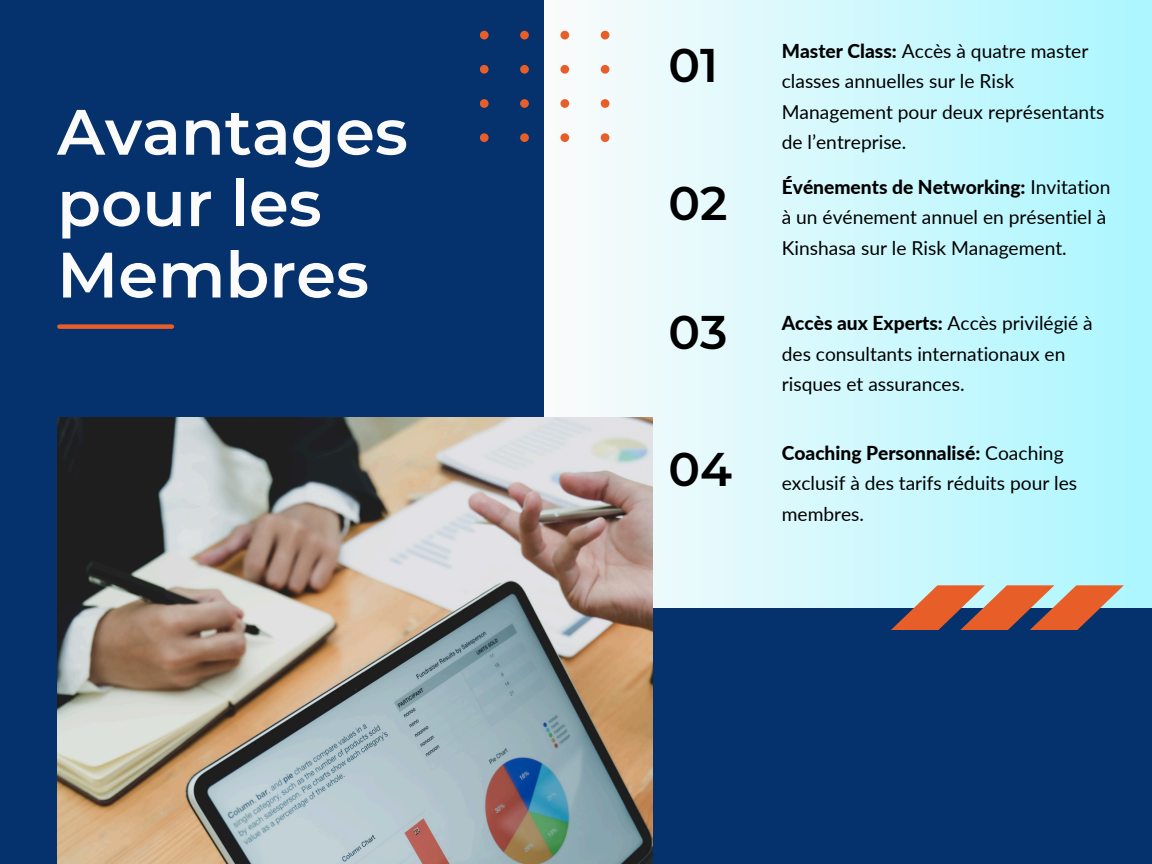
<style>
.page{position:relative;width:1152px;height:864px;background:#05316d}
.page>*{position:absolute;margin:0;border:0;box-sizing:border-box;transform-origin:0 0}
.t1{font:600 64.05px/71.4px "Montserrat";color:#fbfbfb}
.t2{font:600 47.1px "Montserrat";color:#000}
.t3{font:19.2px/30.3px "Lato";color:#000}
.s1{font-weight:800}
</style>
<div class="page">
<div style="left:545px;top:0;width:607px;height:608px;background:linear-gradient(to right,#fbfbfb,#abf6ff)"></div>
<img style="left:57px;top:417px;width:595px;height:447px">
<svg style="left:480px;top:31px;width:129px;height:111px"></svg>
<svg style="left:891px;top:585px;width:233px;height:45px"></svg>
<div style="left:59px;top:324px;width:113px;height:5px;background:#e85e28"></div>
<p class="t1" style="left:57px;top:96px;width:352px">Avantages pour les<br>Membres</p>
<p class="t2" style="left:668px;top:37px;width:51px">01</p>
<p class="t2" style="left:668px;top:175px;width:61px">02</p>
<p class="t2" style="left:668px;top:303px;width:61px">03</p>
<p class="t2" style="left:668px;top:440px;width:65px">04</p>
<p class="t3" style="left:782px;top:35px;width:324px"><span class="s1">Master Class:</span> Accès à quatre master classes annuelles sur le Risk<br>Management pour deux représentants de l’entreprise.</p>
<p class="t3" style="left:782px;top:172px;width:330px"><span class="s1">Événements de Networking:</span> Invitation à un événement annuel en présentiel à<br>Kinshasa sur le Risk Management.</p>
<p class="t3" style="left:782px;top:308px;width:313px"><span class="s1">Accès aux Experts:</span> Accès privilégié à des consultants internationaux en risques et assurances.</p>
<p class="t3" style="left:782px;top:437px;width:297px"><span class="s1">Coaching Personnalisé:</span> Coaching exclusif à des tarifs réduits pour les membres.</p>
</div>
